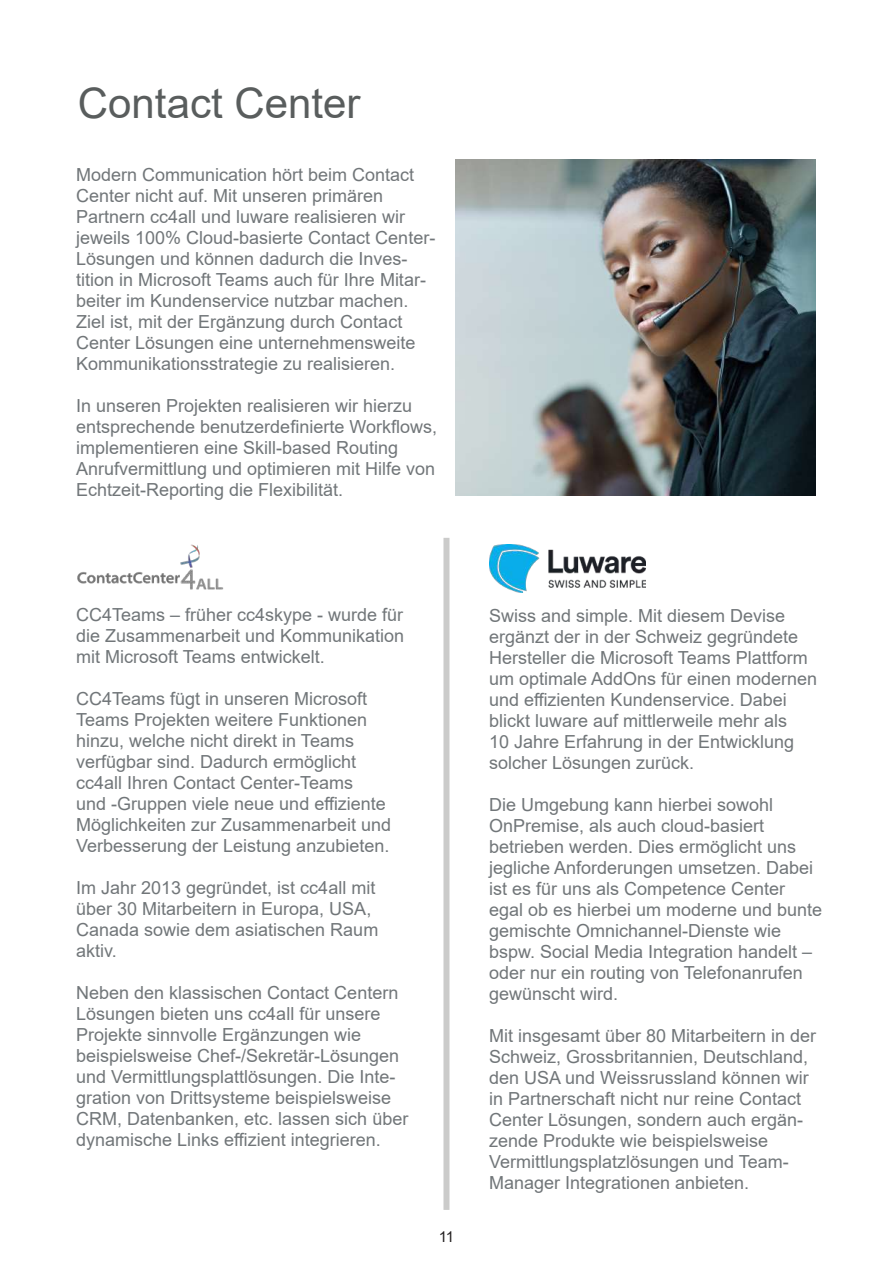
<style>
.page{position:relative;width:893px;height:1263px;background:#fff}
.page>*{position:absolute;margin:0;border:0;box-sizing:border-box;transform-origin:0 0}
.t1{font:42px "Arial";color:#595d5d}
.t2{font:18px/21px "Arial";color:#717679}
.t3{font:15px "Arial";color:#231f20}
</style>
<div class="page">
<img style="left:455px;top:160px;width:360px;height:336px">
<img style="left:489px;top:544px;width:156px;height:49px">
<img style="left:77px;top:544px;width:147px;height:46px">
<div style="left:443px;top:538px;width:6px;height:672px;background:#cbcbca"></div>
<h1 class="t1" style="left:78px;top:74px;width:284px">Contact Center</h1>
<p class="t2" style="left:76px;top:164px;width:361px">Modern Communication hört beim Contact Center nicht auf. Mit unseren primären Partnern cc4all und luware realisieren wir jeweils 100% Cloud-basierte Contact Center-Lösungen und können dadurch die Inves&shy;tition in Microsoft Teams auch für Ihre Mitar&shy;beiter im Kundenservice nutzbar machen.<br>Ziel ist, mit der Ergänzung durch Contact Center Lösungen eine unternehmensweite Kommunikationsstrategie zu realisieren.</p>
<p class="t2" style="left:76px;top:395px;width:362px">In unseren Projekten realisieren wir hierzu entsprechende benutzerdefinierte Workflows, implementieren eine Skill-based Routing Anrufvermittlung und optimieren mit Hilfe von Echtzeit-Reporting die Flexibilität.</p>
<p class="t2" style="left:76px;top:604px;width:330px;text-align:justify">CC4Teams – früher cc4skype - wurde für die Zusammenarbeit und Kommunikation mit Microsoft Teams entwickelt.</p>
<p class="t2" style="left:76px;top:688px;width:317px">CC4Teams fügt in unseren Microsoft Teams Projekten weitere Funktionen hinzu, welche nicht direkt in Teams verfügbar sind. Dadurch ermöglicht cc4all Ihren Contact Center-Teams<br>und -Gruppen viele neue und effiziente Möglichkeiten zur Zusammenarbeit und Verbesserung der Leistung anzubieten.</p>
<p class="t2" style="left:76px;top:877px;width:304px">Im Jahr 2013 gegründet, ist cc4all mit über 30 Mitarbeitern in Europa, USA,<br>Canada sowie dem asiatischen Raum aktiv.</p>
<p class="t2" style="left:76px;top:982px;width:334px">Neben den klassischen Contact Centern Lösungen bieten uns cc4all für unsere Projekte sinnvolle Ergänzungen wie beispielsweise Chef-/Sekretär-Lösungen und Vermittlungsplattlösungen. Die Inte&shy;gration von Drittsysteme beispielsweise CRM, Datenbanken, etc. lassen sich über dynamische Links effizient integrieren.</p>
<p class="t3" style="left:439px;top:1226px;width:17px">11</p>
<p class="t2" style="left:489px;top:605px;width:330px">Swiss and simple. Mit diesem Devise ergänzt der in der Schweiz gegründete Hersteller die Microsoft Teams Plattform um optimale AddOns für einen modernen und effizienten Kundenservice. Dabei blickt luware auf mittlerweile mehr als<br>10 Jahre Erfahrung in der Entwicklung solcher Lösungen zurück.</p>
<p class="t2" style="left:489px;top:794px;width:335px">Die Umgebung kann hierbei sowohl OnPremise, als auch cloud-basiert betrieben werden. Dies ermöglicht uns jegliche Anforderungen umsetzen. Dabei ist es für uns als Competence Center egal ob es hierbei um moderne und bunte gemischte Omnichannel-Dienste wie bspw. Social Media Integration handelt – oder nur ein routing von Telefonanrufen gewünscht wird.</p>
<p class="t2" style="left:489px;top:1025px;width:329px">Mit insgesamt über 80 Mitarbeitern in der Schweiz, Grossbritannien, Deutschland, den USA und Weissrussland können wir in Partnerschaft nicht nur reine Contact Center Lösungen, sondern auch ergän&shy;zende Produkte wie beispielsweise Vermittlungsplatzlösungen und Team-Manager Integrationen anbieten.</p>
</div>
